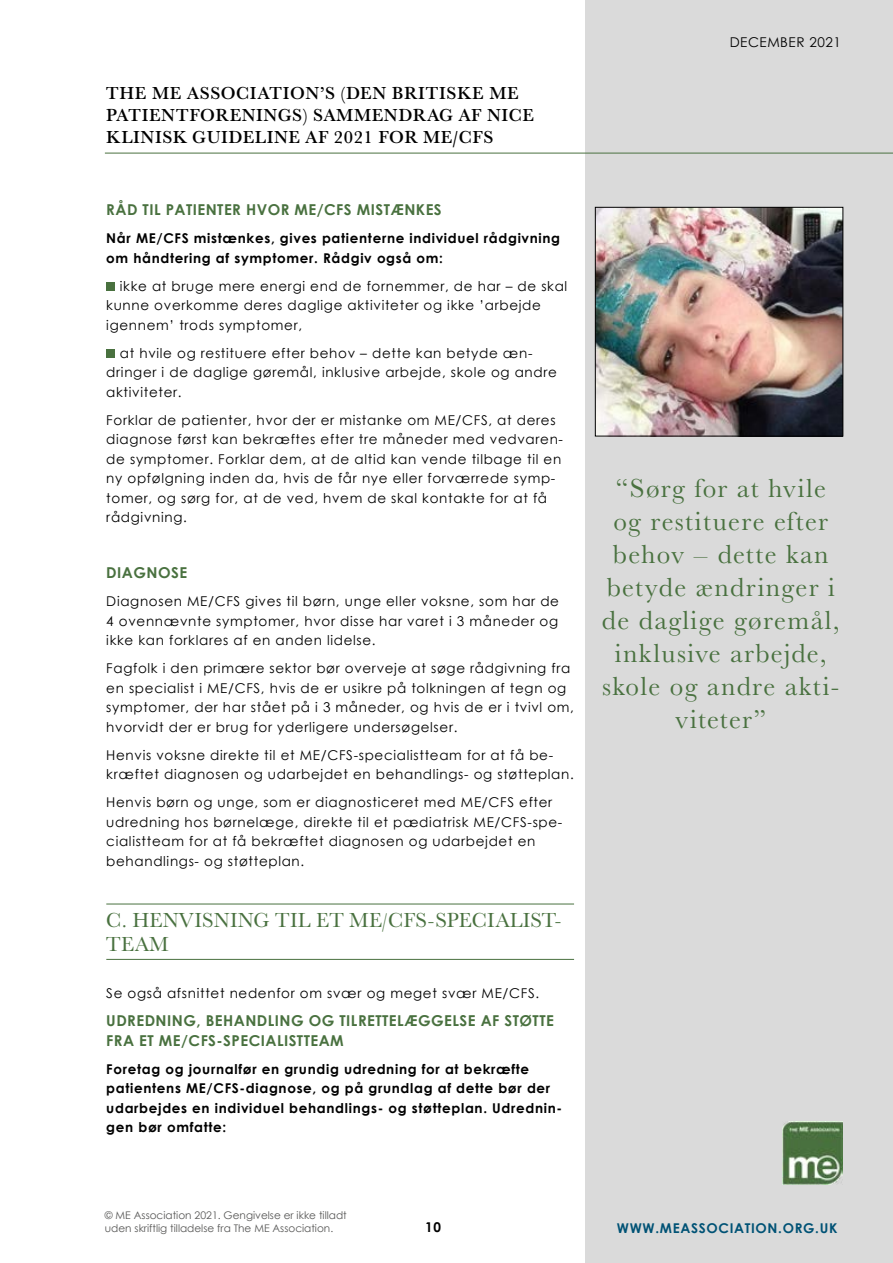
<style>
.page{position:relative;width:893px;height:1263px;background:#fff}
.page>*{position:absolute;margin:0;border:0;box-sizing:border-box;transform-origin:0 0}
.t1{font:27px/33px "Baskerville URW";letter-spacing:.05em;color:#49713f;text-align:center}
.t2{font:21px/24px "Baskerville URW";letter-spacing:.005em;color:#49713f}
.t3{font:500 18px/21.6px "Baskerville URW";letter-spacing:.03em;color:#000}
.t4{font:700 15px/19.5px "Century Gothic";letter-spacing:.03em;color:#49713f}
.t5{font:13.5px/19.5px "Century Gothic";letter-spacing:.05em;color:#000}
.t6{font:700 13.5px/19.5px "Century Gothic";letter-spacing:.05em;color:#000}
.t7{font:700 13.5px "Century Gothic";letter-spacing:.05em;color:#005275}
.t8{font:10.5px/12.6px "Century Gothic";color:#575756}
</style>
<div class="page">
<div style="left:585px;top:0;width:308px;height:1263px;background:#dadada"></div>
<img style="left:782px;top:1122px;width:60px;height:62px">
<hr style="left:105px;top:153px;width:788px;height:1px;background:#49713f">
<img style="left:597px;top:209px;width:244px;height:225px">
<div style="left:595px;top:207px;width:248px;height:229px;border:1px solid #000"></div>
<hr style="left:106px;top:904px;width:468px;height:1px;background:#49713f">
<hr style="left:106px;top:959px;width:468px;height:1px;background:#49713f">
<div style="left:106px;top:282px;width:9px;height:9px;background:#49713f"></div>
<div style="left:106px;top:349px;width:9px;height:9px;background:#49713f"></div>
<h3 class="t3" style="left:106px;top:82px;width:429px">THE ME ASSOCIATION’S (DEN BRITISKE ME<br>PATIENTFORENINGS) SAMMENDRAG AF NICE<br>KLINISK GUIDELINE AF 2021 FOR ME/CFS</h3>
<p class="t4" style="left:106px;top:199px;width:337px">RÅD TIL PATIENTER HVOR ME/CFS MISTÆNKES</p>
<p class="t6" style="left:106px;top:228px;width:455px">Når ME/CFS mistænkes, gives patienterne individuel rådgivning om håndtering af symptomer. Rådgiv også om:</p>
<p class="t5" style="left:106px;top:276px;width:462px;text-indent:14px">ikke at bruge mere energi end de fornemmer, de har – de skal kunne overkomme deres daglige aktiviteter og ikke ’arbejde igennem’ trods symptomer,</p>
<p class="t5" style="left:106px;top:343px;width:452px;text-indent:14px">at hvile og restituere efter behov – dette kan betyde æn&shy;dringer i de daglige gøremål, inklusive arbejde, skole og andre aktiviteter.</p>
<p class="t5" style="left:106px;top:410px;width:458px">Forklar de patienter, hvor der er mistanke om ME/CFS, at deres diagnose først kan bekræftes efter tre måneder med vedvaren&shy;de symptomer. Forklar dem, at de altid kan vende tilbage til en ny opfølgning inden da, hvis de får nye eller forværrede symp&shy;tomer, og sørg for, at de ved, hvem de skal kontakte for at få rådgivning.</p>
<p class="t4" style="left:106px;top:563px;width:82px">DIAGNOSE</p>
<p class="t5" style="left:106px;top:592px;width:454px;text-align:justify">Diagnosen ME/CFS gives til børn, unge eller voksne, som har de 4 ovennævnte symptomer, hvor disse har varet i 3 måneder og ikke kan forklares af en anden lidelse.</p>
<p class="t5" style="left:106px;top:659px;width:469px">Fagfolk i den primære sektor bør overveje at søge rådgivning fra en specialist i ME/CFS, hvis de er usikre på tolkningen af tegn og symptomer, der har stået på i 3 måneder, og hvis de er i tvivl om, hvorvidt der er brug for yderligere undersøgelser.</p>
<p class="t5" style="left:106px;top:745px;width:469px">Henvis voksne direkte til et ME/CFS-specialistteam for at få be&shy;kræftet diagnosen og udarbejdet en behandlings- og støtteplan.</p>
<p class="t5" style="left:106px;top:793px;width:458px">Henvis børn og unge, som er diagnosticeret med ME/CFS efter udredning hos børnelæge, direkte til et pædiatrisk ME/CFS-spe&shy;cialistteam for at få bekræftet diagnosen og udarbejdet en behandlings- og støtteplan.</p>
<h2 class="t2" style="left:106px;top:907px;width:456px">C. HENVISNING TIL ET ME/CFS-SPECIALIST-<br>TEAM</h2>
<p class="t5" style="left:106px;top:983px;width:434px">Se også afsnittet nedenfor om svær og meget svær ME/CFS.</p>
<p class="t4" style="left:106px;top:1010px;width:449px">UDREDNING, BEHANDLING OG TILRETTELÆGGELSE AF STØTTE<br>FRA ET ME/CFS-SPECIALISTTEAM</p>
<p class="t6" style="left:106px;top:1058px;width:457px">Foretag og journalfør en grundig udredning for at bekræfte patientens ME/CFS-diagnose, og på grundlag af dette bør der udarbejdes en individuel behandlings- og støtteplan. Udrednin&shy;gen bør omfatte:</p>
<p class="t5" style="left:730px;top:32px;width:113px">DECEMBER 2021</p>
<h1 class="t1" style="left:602px;top:471px;width:239px">“Sørg for at hvile og restituere efter behov – dette kan betyde ændringer i de daglige gøremål, inklusive arbejde, skole og andre akti&shy;viteter”</h1>
<p class="t8" style="left:105px;top:1209px;width:243px">© ME Association 2021. Gengivelse er ikke tilladt uden skriftlig tilladelse fra The ME Association.</p>
<p class="t6" style="left:425px;top:1216px;width:17px">10</p>
<p class="t7" style="left:617px;top:1217px;width:222px">WWW.MEASSOCIATION.ORG.UK</p>
</div>
